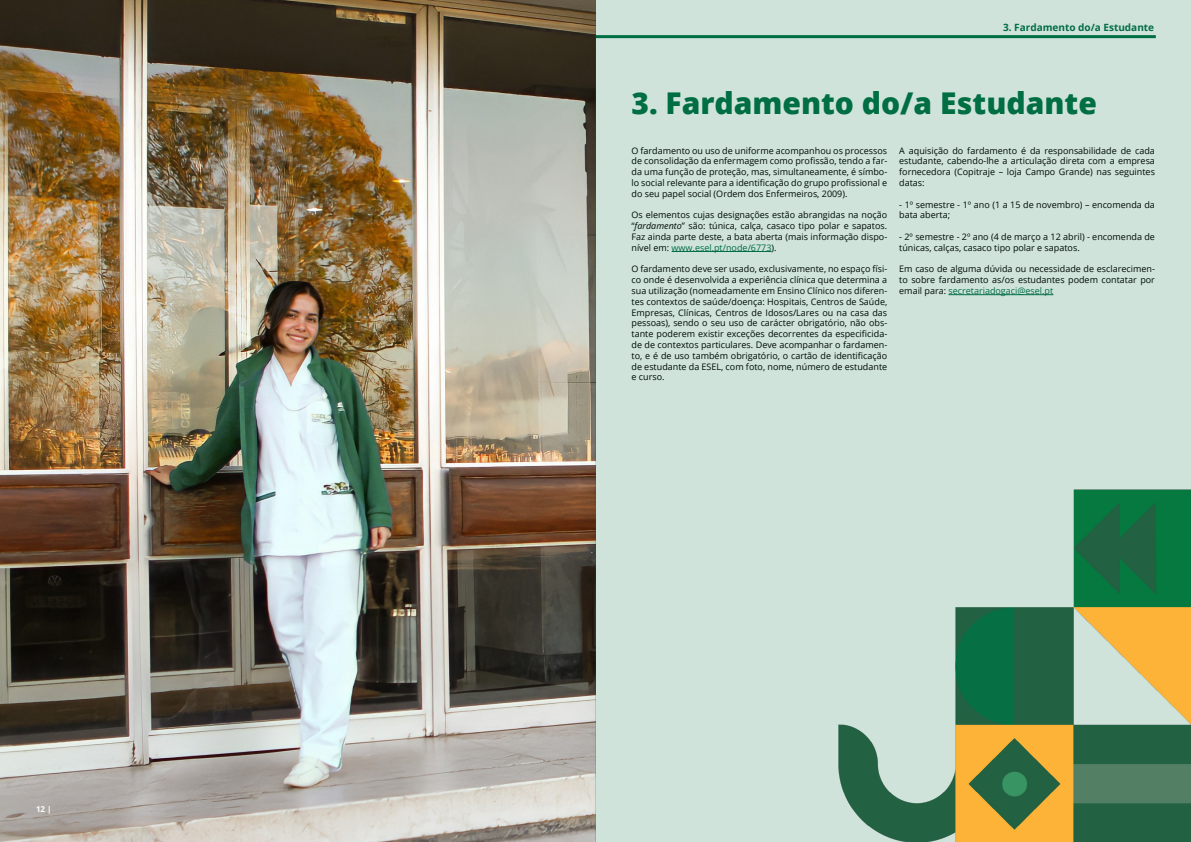
<style>
.page{position:relative;width:1191px;height:842px;background:#fff}
.page>*{position:absolute;margin:0;border:0;box-sizing:border-box;transform-origin:0 0}
.t1{font:800 30px "Open Sans";color:#006e43}
.t2{font:700 10px "Open Sans";color:#006e43}
.t3{font:9px/10.8px "Open Sans";color:#000;text-align:justify}
.t4{font:700 8px "Open Sans";color:#fff}
.s1{color:#006e43}
.s2{font-style:italic}
</style>
<div class="page">
<img style="left:0;top:0;width:595px;height:842px">
<svg style="left:595px;top:0;width:596px;height:842px;background:#bdd4c5"></svg>
<p class="t4" style="left:36px;top:804px;width:17px">12 |</p>
<p class="t2" style="left:1003px;top:21px;width:152px">3. Fardamento do/a Estudante</p>
<h1 class="t1" style="left:631px;top:81px;width:467px">3. Fardamento do/a Estudante</h1>
<p class="t3" style="left:899px;top:145px;width:257px">A aquisição do fardamento é da responsabilidade de cada estudante, cabendo-lhe a articulação direta com a empresa fornecedora (Copitraje – loja Campo Grande) nas seguintes datas:</p>
<p class="t3" style="left:899px;top:199px;width:257px">- 1º semestre - 1º ano (1 a 15 de novembro) – encomenda da bata aberta;</p>
<p class="t3" style="left:899px;top:231px;width:257px">- 2º semestre - 2º ano (4 de março a 12 abril) - encomenda de túnicas, calças, casaco tipo polar e sapatos.</p>
<p class="t3" style="left:899px;top:263px;width:257px">Em caso de alguma dúvida ou necessidade de esclarecimen&shy;to sobre fardamento as/os estudantes podem contatar por email para: <span class="s1">secretariadogaci@esel.pt</span></p>
<p class="t3" style="left:631px;top:145px;width:257px">O fardamento ou uso de uniforme acompanhou os processos de consolidação da enfermagem como profissão, tendo a far&shy;da uma função de proteção, mas, simultaneamente, é símbo&shy;lo social relevante para a identificação do grupo profissional e do seu papel social (Ordem dos Enfermeiros, 2009).</p>
<p class="t3" style="left:631px;top:209px;width:257px">Os elementos cujas designações estão abrangidas na noção “<span class="s2">fardamento</span>” são: túnica, calça, casaco tipo polar e sapatos.<br>Faz ainda parte deste, a bata aberta (mais informação dispo&shy;nível em: <span class="s1">www.esel.pt/node/6773</span>).</p>
<p class="t3" style="left:631px;top:263px;width:257px">O fardamento deve ser usado, exclusivamente, no espaço físi&shy;co onde é desenvolvida a experiência clínica que determina a sua utilização (nomeadamente em Ensino Clínico nos diferen&shy;tes contextos de saúde/doença: Hospitais, Centros de Saúde, Empresas, Clínicas, Centros de Idosos/Lares ou na casa das pessoas), sendo o seu uso de carácter obrigatório, não obs&shy;tante poderem existir exceções decorrentes da especificida&shy;de de contextos particulares. Deve acompanhar o fardamen&shy;to, e é de uso também obrigatório, o cartão de identificação de estudante da ESEL, com foto, nome, número de estudante e curso.</p>
</div>
